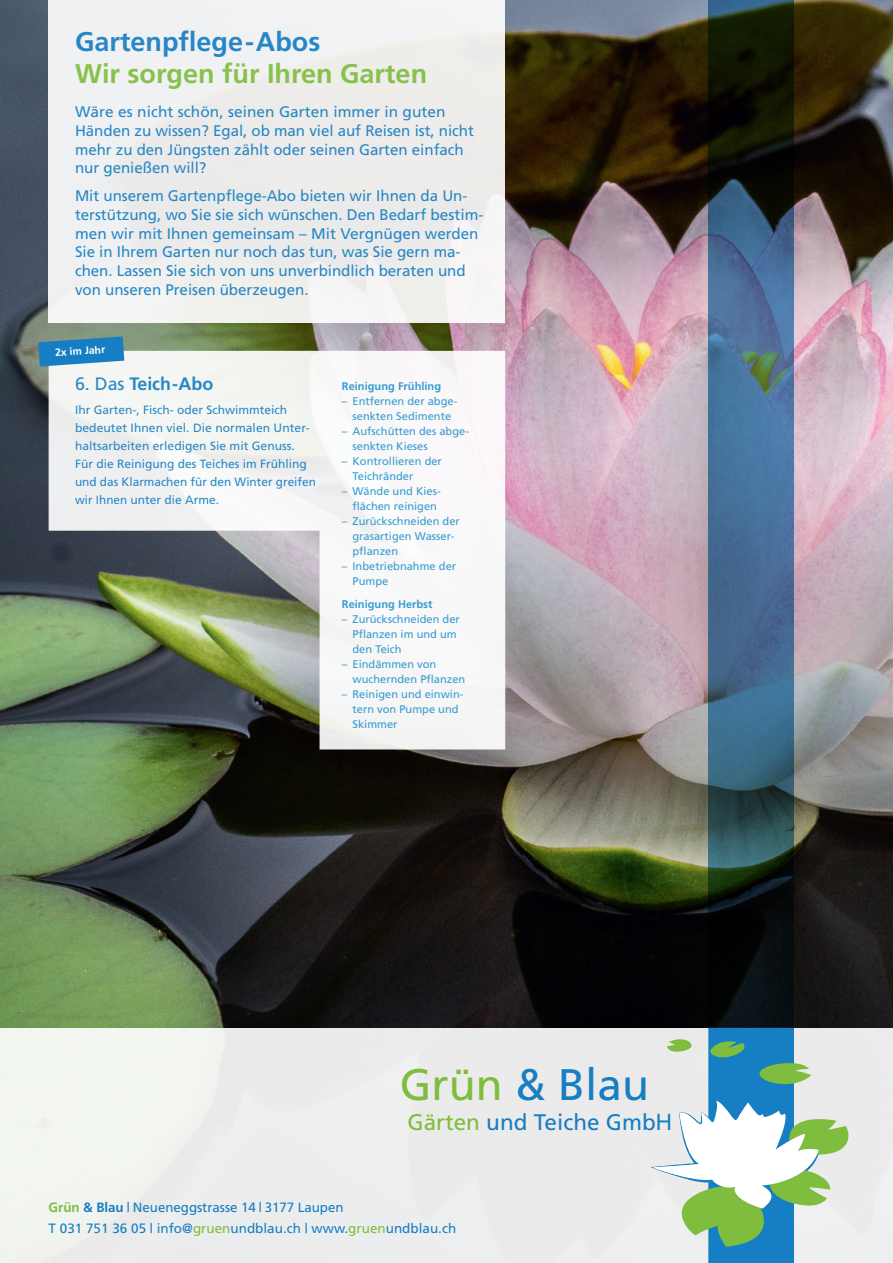
<style>
.page{position:relative;width:893px;height:1263px;background:#fff}
.page>*{position:absolute;margin:0;border:0;box-sizing:border-box;transform-origin:0 0}
.t1{font:44.1px "Frutiger";color:#167ec2}
.t2{font:700 27px "Frutiger";color:#7fbd3e}
.t3{font:700 27px "Frutiger";color:#167ec2}
.t4{font:22.5px "Frutiger";color:#167ec2}
.t5{font:700 18px "Frutiger";color:#167ec2}
.t6{font:15.3px/18.8px "Frutiger";letter-spacing:-.005em;color:#167ec2}
.t7{font:13.5px/21px "Frutiger";color:#167ec2}
.t8{font:12px/18px "Frutiger";color:#167ec2}
.t9{font:11.1px/15px "Frutiger";color:#379cd1}
.t10{font:700 11.1px "Frutiger";color:#379cd1}
.t11{font:700 10.5px "Frutiger";color:#fff}
.s1{font-weight:400}
.s2{color:#7fbd3e}
.s3{font-family:"Arial";color:#127ec2}
.s4{font-weight:700;color:#7fbd3e}
.s5{font-weight:700}
</style>
<div class="page">
<img style="left:0;top:0;width:893px;height:1028px">
<svg style="left:49px;top:351px;width:456px;height:398px;fill:#f3f4f2"></svg>
<svg style="left:38px;top:336px;width:86px;height:31px;background:#3b8dbf"></svg>
<div style="left:49px;top:0;width:456px;height:323px;background:#eeeeea"></div>
<div style="left:0;top:1028px;width:893px;height:235px;background:#ececed"></div>
<svg style="left:651px;top:1028px;width:198px;height:235px"></svg>
<svg style="left:708px;top:0;width:86px;height:1028px;background:#2f4a5e"></svg>
<h2 class="t3" style="left:75px;top:26px;width:247px">Gartenpflege-Abos</h2>
<h2 class="t2" style="left:75px;top:58px;width:354px">Wir sorgen für Ihren Garten</h2>
<p class="t6" style="left:75px;top:102px;width:400px">Wäre es nicht schön, seinen Garten immer in guten Händen zu wissen? Egal, ob man viel auf Reisen ist, nicht mehr zu den Jüngsten zählt oder seinen Garten einfach nur genießen will?</p>
<p class="t6" style="left:75px;top:186px;width:410px">Mit unserem Gartenpflege-Abo bieten wir Ihnen da Un&shy;terstützung, wo Sie sie sich wünschen. Den Bedarf bestim&shy;men wir mit Ihnen gemeinsam – Mit Vergnügen werden Sie in Ihrem Garten nur noch das tun, was Sie gern ma&shy;chen. Lassen Sie sich von uns unverbindlich beraten und von unseren Preisen überzeugen.</p>
<p class="t11" style="left:55px;top:346px;width:52px;rotate:-4deg">2x im Jahr</p>
<p class="t5" style="left:75px;top:373px;width:140px"><span class="s1">6. Das</span> Teich-Abo</p>
<p class="t8" style="left:75px;top:401px;width:242px">Ihr Garten-, Fisch- oder Schwimmteich bedeutet Ihnen viel. Die normalen Unter&shy;haltsarbeiten erledigen Sie mit Genuss.<br>Für die Reinigung des Teiches im Frühling und das Klarmachen für den Winter greifen wir Ihnen unter die Arme.</p>
<p class="t10" style="left:342px;top:380px;width:101px">Reinigung Frühling</p>
<p class="t9" style="left:342px;top:394px;width:117px;text-align:center">– Entfernen der abge&shy;senkten Sedimente</p>
<p class="t9" style="left:352px;top:424px;width:118px;text-indent:-11px">– Aufschütten des abge&shy;senkten Kieses</p>
<p class="t9" style="left:352px;top:454px;width:91px;text-indent:-11px">– Kontrollieren der<br>Teichränder</p>
<p class="t9" style="left:352px;top:484px;width:90px;text-indent:-11px">– Wände und Kies&shy;flächen reinigen</p>
<p class="t9" style="left:352px;top:514px;width:109px;text-indent:-11px">– Zurückschneiden der grasartigen Wasser&shy;pflanzen</p>
<p class="t9" style="left:352px;top:559px;width:105px;text-indent:-11px">– Inbetriebnahme der<br>Pumpe</p>
<p class="t10" style="left:342px;top:597px;width:92px">Reinigung Herbst</p>
<p class="t9" style="left:352px;top:611px;width:109px;text-indent:-11px">– Zurückschneiden der<br>Pflanzen im und um den Teich</p>
<p class="t9" style="left:352px;top:656px;width:114px;text-indent:-11px">– Eindämmen von wuchernden Pflanzen</p>
<p class="t9" style="left:352px;top:686px;width:113px;text-indent:-11px">– Reinigen und einwin&shy;tern von Pumpe und<br>Skimmer</p>
<h1 class="t1" style="left:400px;top:1058px;width:251px"><span class="s2">Grün</span> &amp; Blau</h1>
<h3 class="t4" style="left:408px;top:1109px;width:266px"><span class="s2">Gärten</span> und Teiche Gmb<span class="s3">H</span></h3>
<p class="t7" style="left:49px;top:1196px;width:409px"><span class="s4">Grün</span> <span class="s5">&amp; Blau</span> | Neueneggstrasse 14 | 3177 Laupen<br>T 031 751 36 05 | info@<span class="s2">gruen</span>undblau.ch | www.<span class="s2">gruen</span>undblau.ch</p>
</div>
